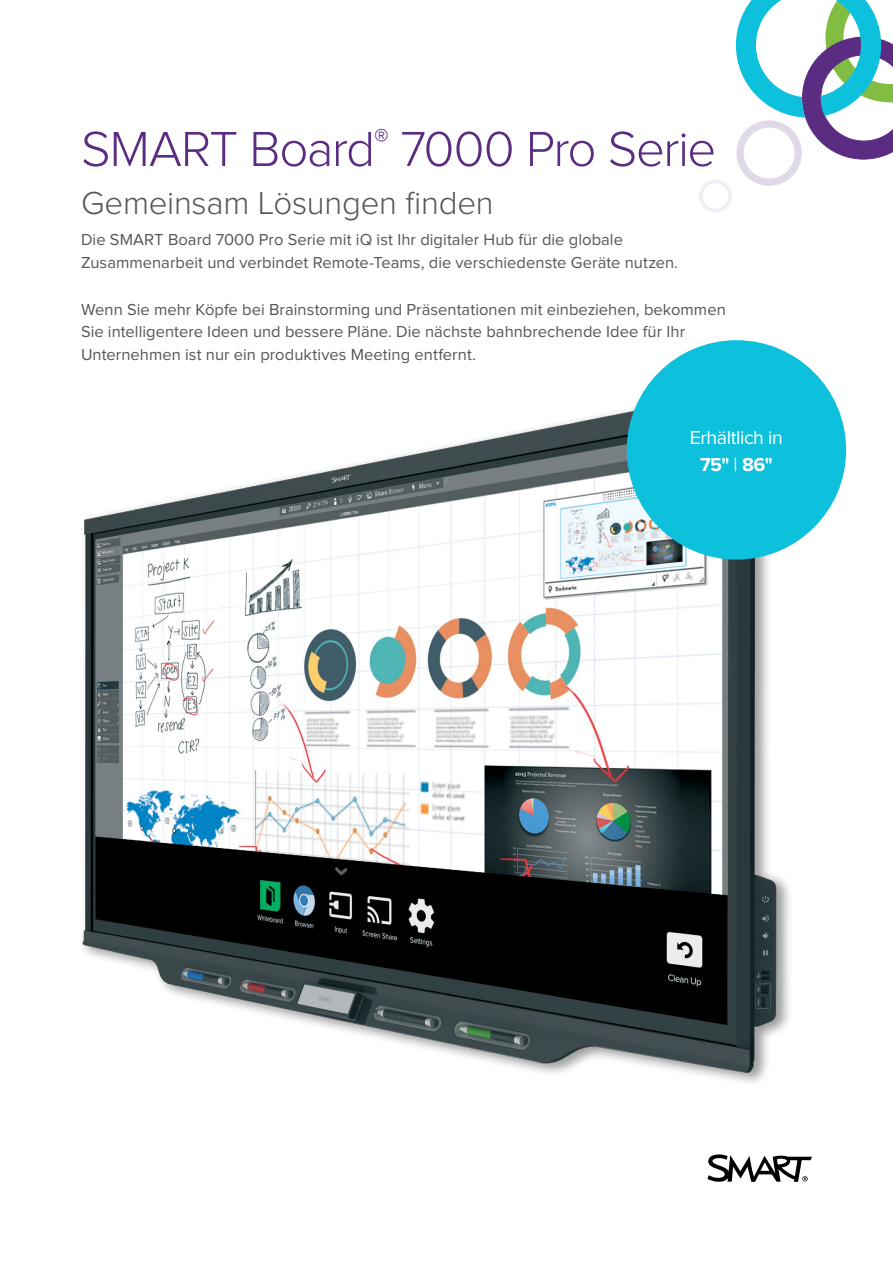
<style>
.page{position:relative;width:893px;height:1263px;background:#fff}
.page>*{position:absolute;margin:0;border:0;box-sizing:border-box;transform-origin:0 0}
.t1{font:300 51px "Proxima Nova";letter-spacing:-.03em;color:#5a2d82}
.t2{font:300 33px "Proxima Nova";letter-spacing:-.005em;color:#55565a}
.t3{font:19.5px/27px "Proxima Nova";letter-spacing:-.025em;color:#fff;text-align:center}
.t4{font:16.5px/22.5px "Proxima Nova";letter-spacing:.005em;color:#55565a}
.s1{font-weight:700}
</style>
<div class="page">
<svg style="left:707px;top:1154px;width:105px;height:28px"></svg>
<svg style="left:699px;top:0;width:194px;height:212px"></svg>
<img style="left:82px;top:368px;width:719px;height:715px">
<div style="left:627px;top:340px;width:219px;height:220px;background:#0dc0dc;border-radius:50%"></div>
<h1 class="t1" style="left:81px;top:126px;width:637px">SMART Board<sup>®</sup> 7000 Pro Serie</h1>
<h2 class="t2" style="left:81px;top:188px;width:414px">Gemeinsam Lösungen finden</h2>
<p class="t4" style="left:81px;top:229px;width:599px">Die SMART Board 7000 Pro Serie mit iQ ist Ihr digitaler Hub für die globale<br>Zusammenarbeit und verbindet Remote-Teams, die verschiedenste Geräte nutzen.</p>
<p class="t4" style="left:81px;top:299px;width:646px">Wenn Sie mehr Köpfe bei Brainstorming und Präsentationen mit einbeziehen, bekommen<br>Sie intelligentere Ideen und bessere Pläne. Die nächste bahnbrechende Idee für Ihr<br>Unternehmen ist nur ein produktives Meeting entfernt.</p>
<p class="t3" style="left:690px;top:425px;width:95px">Erhältlich in<br><span class="s1">75"</span> | <span class="s1">86"</span></p>
</div>
